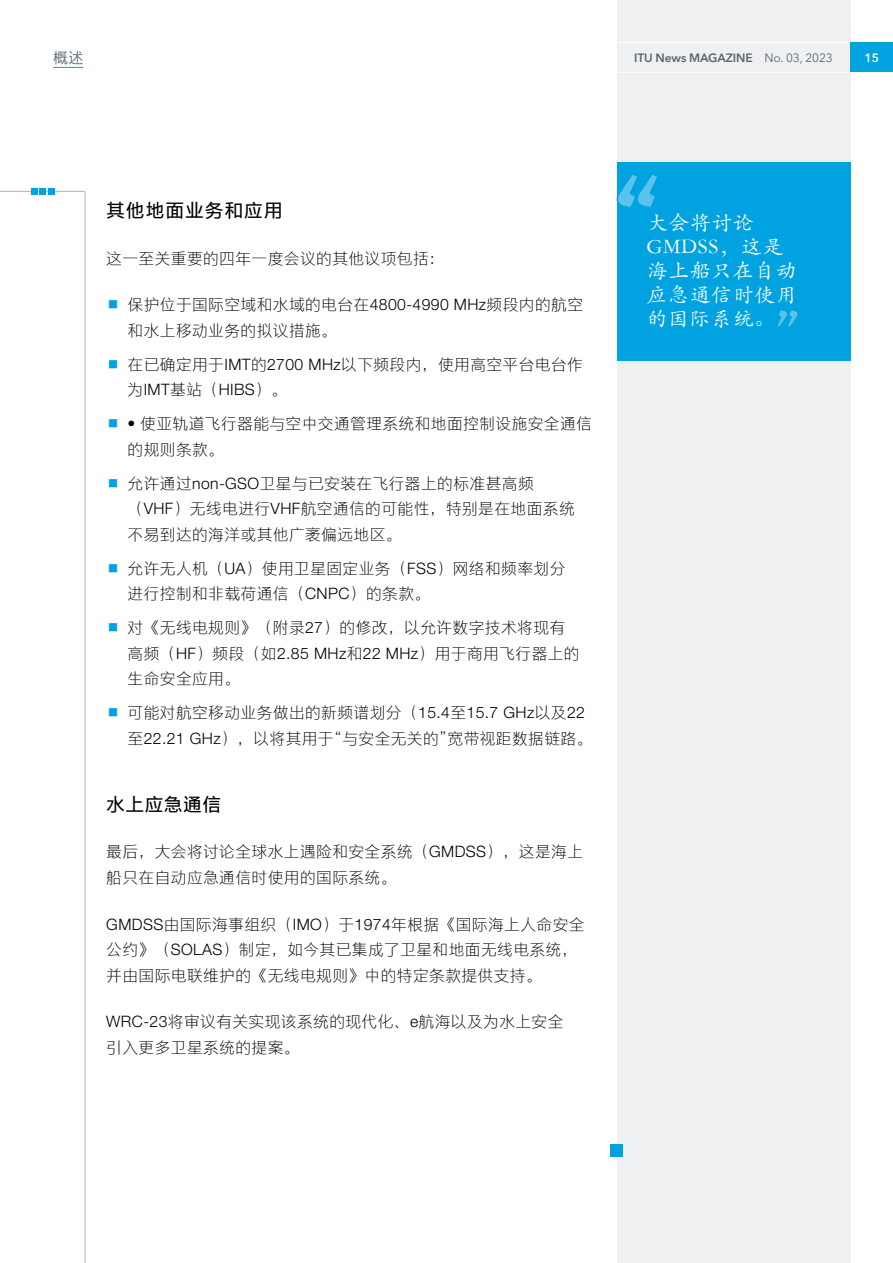
<style>
.page{position:relative;width:893px;height:1263px;background:#fff}
.page>*{position:absolute;margin:0;border:0;box-sizing:border-box;transform-origin:0 0}
.t1{font:21px/24px "ST Kaiti";letter-spacing:.025em;color:#fff}
.t2{font:18.75px "M Ying Hei PRC W5";letter-spacing:.05em;color:#000}
.t3{font:15.75px/25.5px "M Ying Hei PRC W3";letter-spacing:.025em;color:#000}
.t4{font:15px "M Ying Hei PRC W4";color:#5c666f}
.t5{font:600 12px "Avenir Next LT Pro";letter-spacing:-.01em;color:#5c666f}
.t6{font:600 12px "Avenir Next LT Pro";color:#fff}
.s1{font-weight:400}
</style>
<div class="page">
<div style="left:617px;top:0;width:233px;height:1263px;background:#eff0f1"></div>
<div style="left:617px;top:162px;width:233px;height:198px;background:#00a3e0"></div>
<svg style="left:778px;top:310px;width:20px;height:17px"></svg>
<svg style="left:616px;top:175px;width:41px;height:32px"></svg>
<hr style="left:617px;top:72px;width:233px;height:1px;background:#fff">
<hr style="left:617px;top:42px;width:233px;height:1px;background:#fff">
<hr style="left:85px;top:191px;width:1px;height:1072px;background:#adb3b7">
<div style="left:850px;top:43px;width:43px;height:29px;background:#00a3e0"></div>
<hr style="left:53px;top:67px;width:30px;height:1px;background:#00a3e0">
<hr style="left:0;top:191px;width:85px;height:1px;background:#adb3b7">
<div style="left:31px;top:188px;width:6px;height:7px;background:#00a3e0"></div>
<div style="left:39px;top:188px;width:7px;height:7px;background:#00a3e0"></div>
<div style="left:48px;top:188px;width:6px;height:7px;background:#00a3e0"></div>
<div style="left:610px;top:1144px;width:13px;height:13px;background:#00a3e0"></div>
<p class="t4" style="left:53px;top:48px;width:32px">概述</p>
<p class="t5" style="left:634px;top:50px;width:200px">ITU News MAGAZINE <span class="s1">No. 03, 2023</span></p>
<p class="t6" style="left:864px;top:50px;width:16px">15</p>
<p class="t2" style="left:106px;top:199px;width:178px">其他地面业务和应用</p>
<p class="t3" style="left:106px;top:245px;width:340px">这一至关重要的四年一度会议的其他议项包括：</p>
<p class="t3" style="left:128px;top:292px;width:457px">保护位于国际空域和水域的电台在4800-4990 MHz频段内的航空和水上移动业务的拟议措施。</p>
<p class="t3" style="left:128px;top:351px;width:457px">在已确定用于IMT的2700 MHz以下频段内，使用高空平台电台作为IMT基站（HIBS）。</p>
<p class="t3" style="left:128px;top:411px;width:466px">• 使亚轨道飞行器能与空中交通管理系统和地面控制设施安全通信的规则条款。</p>
<p class="t3" style="left:128px;top:470px;width:449px">允许通过non-GSO卫星与已安装在飞行器上的标准甚高频（VHF）无线电进行VHF航空通信的可能性，特别是在地面系统不易到达的海洋或其他广袤偏远地区。</p>
<p class="t3" style="left:128px;top:555px;width:439px">允许无人机（UA）使用卫星固定业务（FSS）网络和频率划分进行控制和非载荷通信（CNPC）的条款。</p>
<p class="t3" style="left:128px;top:615px;width:454px">对《无线电规则》（附录27）的修改，以允许数字技术将现有高频（HF）频段（如2.85 MHz和22 MHz）用于商用飞行器上的生命安全应用。</p>
<p class="t3" style="left:128px;top:700px;width:466px">可能对航空移动业务做出的新频谱划分（15.4至15.7 GHz以及22至22.21 GHz），以将其用于“与安全无关的”宽带视距数据链路。</p>
<p class="t2" style="left:106px;top:792px;width:116px">水上应急通信</p>
<p class="t3" style="left:106px;top:839px;width:478px">最后，大会将讨论全球水上遇险和安全系统（GMDSS），这是海上船只在自动应急通信时使用的国际系统。</p>
<p class="t3" style="left:106px;top:911px;width:480px">GMDSS由国际海事组织（IMO）于1974年根据《国际海上人命安全公约》（SOLAS）制定，如今其已集成了卫星和地面无线电系统，并由国际电联维护的《无线电规则》中的特定条款提供支持。</p>
<p class="t3" style="left:106px;top:1009px;width:459px">WRC-23将审议有关实现该系统的现代化、e航海以及为水上安全引入更多卫星系统的提案。</p>
<h1 class="t1" style="left:646px;top:210px;width:152px">大会将讨论<br>GMDSS，这是海上船只在自动应急通信时使用的国际系统。</h1>
</div>
